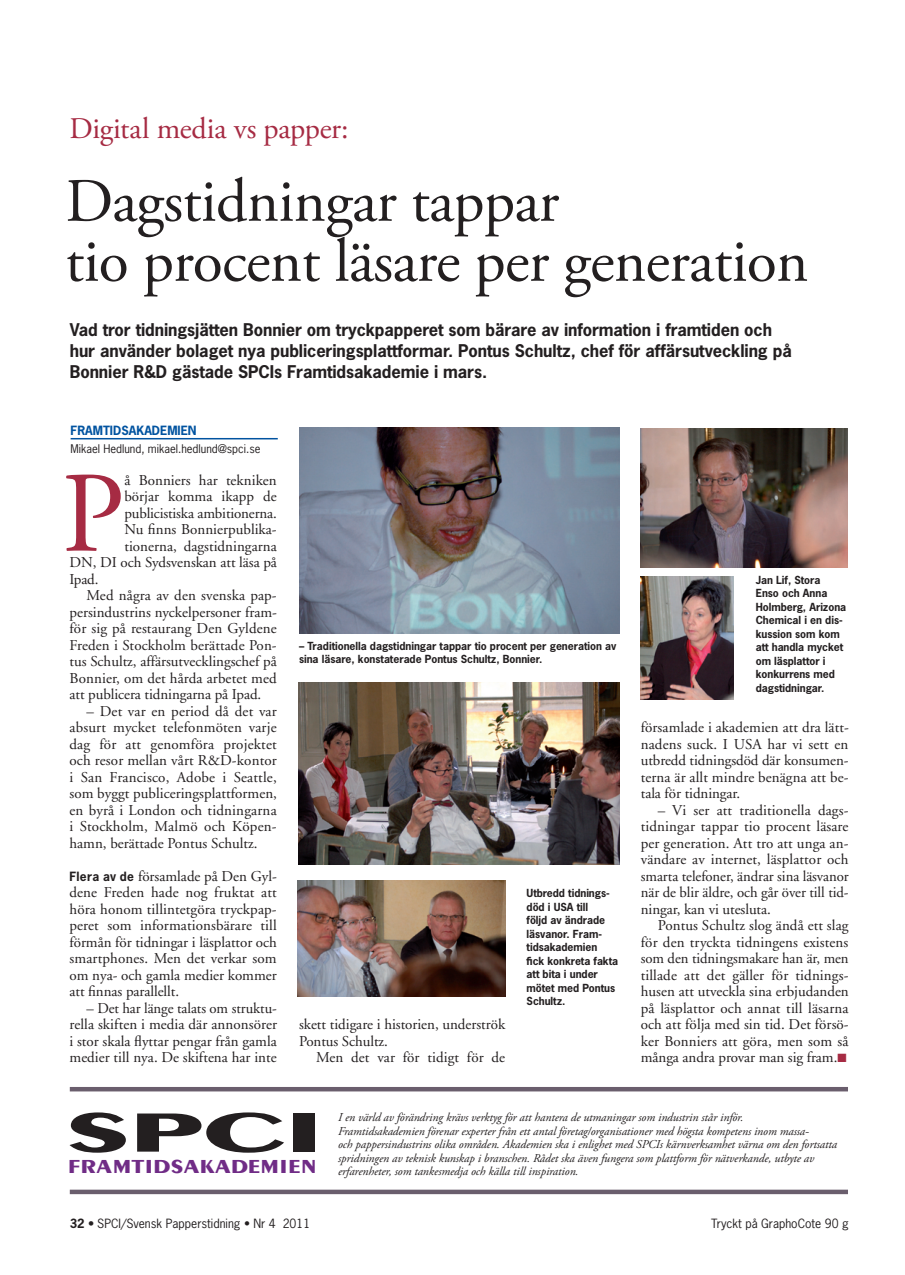
<style>
.page{position:relative;width:905px;height:1275px;background:#fff}
.page>*{position:absolute;margin:0;border:0;box-sizing:border-box;transform-origin:0 0}
.t1{font:114.6px "Adobe Garamond";color:#a62b43}
.t2{font:61.5px/60px "Adobe Garamond Pro";letter-spacing:-.01em;color:#231f20}
.t3{font:30px "Adobe Garamond Pro";letter-spacing:-.005em;color:#a62b43}
.t4{font:700 20.1px "Peignot LT Std";color:#702c86;scale:1.16 1}
.t5{font:700 16.5px/21px "News Gothic";letter-spacing:-.005em;color:#231f20}
.t6{font:15px/16.5px "Adobe Garamond";color:#231f20;text-align:justify}
.t7{font:italic 12px/13.5px "Adobe Garamond Pro";letter-spacing:-.005em;color:#231f20}
.t8{font:12px "News Gothic";color:#231f20}
.t9{font:700 12px "News Gothic";color:#0153a0}
.t10{font:11.25px "News Gothic";color:#231f20}
.t11{font:700 10.5px/13.5px "News Gothic";letter-spacing:-.005em;color:#231f20}
.s1{font-family:"News Gothic";font-weight:700;font-size:12px}
.s2{color:#a62b43}
.s3{font-weight:700}
</style>
<div class="page">
<svg style="left:70px;top:1112px;width:56px;height:41px"></svg>
<svg style="left:137px;top:1112px;width:147px;height:41px"></svg>
<div style="left:293px;top:1113px;width:22px;height:38px;background:#231f20"></div>
<div style="left:70px;top:1189px;width:778px;height:5px;background:#6a5e6d"></div>
<hr style="left:70px;top:1087px;width:778px;height:4px;background:#6a5e6d">
<hr style="left:71px;top:438px;width:207px;height:1px;background:#0153a0">
<img style="left:298px;top:880px;width:207px;height:116px">
<img style="left:641px;top:576px;width:93px;height:123px">
<img style="left:298px;top:682px;width:321px;height:182px">
<img style="left:641px;top:428px;width:207px;height:139px">
<img style="left:299px;top:427px;width:320px;height:206px">
<h3 class="t3" style="left:70px;top:110px;width:281px">Digital media vs papper:</h3>
<h2 class="t2" style="left:65px;top:173px;width:745px">Dagstidningar tappar<br>tio procent läsare per generation</h2>
<p class="t5" style="left:70px;top:319px;width:723px">Vad tror tidningsjätten Bonnier om tryckpapperet som bärare av information i framtiden och hur använder bolaget nya publiceringsplattformar. Pontus Schultz, chef för affärsutveckling på<br>Bonnier R&amp;D gästade SPCIs Framtidsakademie i mars.</p>
<p class="t9" style="left:71px;top:423px;width:128px">FRAMTIDSAKADEMIEN</p>
<p class="t10" style="left:71px;top:441px;width:191px">Mikael Hedlund, mikael.hedlund@spci.se</p>
<h1 class="t1" style="left:61px;top:453px;width:64px">P</h1>
<p class="t6" style="left:124px;top:472px;width:154px">å Bonniers har tekniken</p>
<p class="t6" style="left:124px;top:488px;width:154px">börjar komma ikapp de</p>
<p class="t6" style="left:124px;top:505px;width:154px">publicistiska ambitionerna.</p>
<p class="t6" style="left:124px;top:521px;width:154px">Nu finns Bonnierpublika-</p>
<p class="t6" style="left:124px;top:538px;width:154px">tionerna, dagstidningarna</p>
<p class="t6" style="left:70px;top:554px;width:209px">DN, DI och Sydsvenskan att läsa på</p>
<p class="t6" style="left:70px;top:571px;width:31px">Ipad.</p>
<p class="t6" style="left:87px;top:587px;width:192px">Med några av den svenska pap-</p>
<p class="t6" style="left:70px;top:604px;width:209px">persindustrins nyckelpersoner fram-</p>
<p class="t6" style="left:70px;top:620px;width:209px">för sig på restaurang Den Gyldene</p>
<p class="t6" style="left:70px;top:637px;width:209px">Freden i Stockholm berättade Pon-</p>
<p class="t6" style="left:70px;top:653px;width:209px">tus Schultz, affärsutvecklingschef på</p>
<p class="t6" style="left:70px;top:670px;width:209px">Bonnier, om det hårda arbetet med</p>
<p class="t6" style="left:70px;top:686px;width:193px">att publicera tidningarna på Ipad.</p>
<p class="t6" style="left:70px;top:703px;width:209px;text-indent:17px">– Det var en period då det var absurt mycket telefonmöten varje dag för att genomföra projektet och resor mellan vårt R&amp;D-kontor i San Francisco, Adobe i Seattle, som byggt publiceringsplattformen, en byrå i London och tidningarna i Stockholm, Malmö och Köpen&shy;hamn, berättade Pontus Schultz.</p>
<p class="t6" style="left:70px;top:868px;width:209px"><span class="s1">Flera av de</span> församlade på Den Gyl&shy;dene Freden hade nog fruktat att höra honom tillintetgöra tryckpap&shy;peret som informationsbärare till förmån för tidningar i läsplattor och smartphones. Men det verkar som om nya- och gamla medier kommer att finnas parallellt.</p>
<p class="t6" style="left:70px;top:1000px;width:209px;text-indent:17px">– Det har länge talats om struktu&shy;rella skiften i media där annonsörer i stor skala flyttar pengar från gamla medier till nya. De skiftena har inte</p>
<p class="t11" style="left:299px;top:639px;width:319px">– Traditionella dagstidningar tappar tio procent per generation av sina läsare, konstaterade Pontus Schultz, Bonnier.</p>
<p class="t6" style="left:299px;top:1016px;width:208px">skett tidigare i historien, underströk<br>Pontus Schultz.</p>
<p class="t6" style="left:316px;top:1049px;width:191px">Men det var för tidigt för de</p>
<p class="t11" style="left:527px;top:886px;width:93px">Utbredd tidnings&shy;död i USA till<br>följd av ändrade läsvanor. Fram&shy;tidsakademien<br>fick konkreta fakta att bita i under mötet med Pontus<br>Schultz.</p>
<p class="t11" style="left:756px;top:573px;width:92px">Jan Lif, Stora<br>Enso och Anna<br>Holmberg, Arizona<br>Chemical i en dis&shy;kussion som kom att handla mycket om läsplattor i konkurrens med dagstidningar.</p>
<p class="t6" style="left:641px;top:719px;width:210px">församlade i akademien att dra lätt&shy;nadens suck. I USA har vi sett en utbredd tidningsdöd där konsumen&shy;terna är allt mindre benägna att be&shy;tala för tidningar.</p>
<p class="t6" style="left:641px;top:802px;width:209px;text-indent:17px">– Vi ser att traditionella dags&shy;tidningar tappar tio procent läsare per generation. Att tro att unga an&shy;vändare av internet, läsplattor och smarta telefoner, ändrar sina läsvanor när de blir äldre, och går över till tid&shy;ningar, kan vi utesluta.</p>
<p class="t6" style="left:641px;top:917px;width:210px;text-indent:17px">Pontus Schultz slog ändå ett slag för den tryckta tidningens existens som den tidningsmakare han är, men tillade att det gäller för tidnings&shy;husen att utveckla sina erbjudanden på läsplattor och annat till läsarna och att följa med sin tid. Det försö&shy;ker Bonniers att göra, men som så många andra provar man sig fram.<span class="s2">■</span></p>
<h3 class="t4" style="left:68px;top:1154px;width:216px">FRAMTIDSAKADEMIEN</h3>
<p class="t7" style="left:338px;top:1111px;width:501px">I en värld av förändring krävs verktyg för att hantera de utmaningar som industrin står inför.<br>Framtidsakademien förenar experter från ett antal företag/organisationer med högsta kompetens inom massa-<br>och pappersindustrins olika områden. Akademien ska i enlighet med SPCIs kärnverksamhet värna om den fortsatta spridningen av teknisk kunskap i branschen. Rådet ska även fungera som plattform för nätverkande, utbyte av erfarenheter, som tankesmedja och källa till inspiration.</p>
<p class="t8" style="left:70px;top:1216px;width:242px"><span class="s3">32 •</span> SPCI/Svensk Papperstidning • Nr 4 2011</p>
<p class="t8" style="left:711px;top:1216px;width:139px">Tryckt på GraphoCote 90 g</p>
</div>
